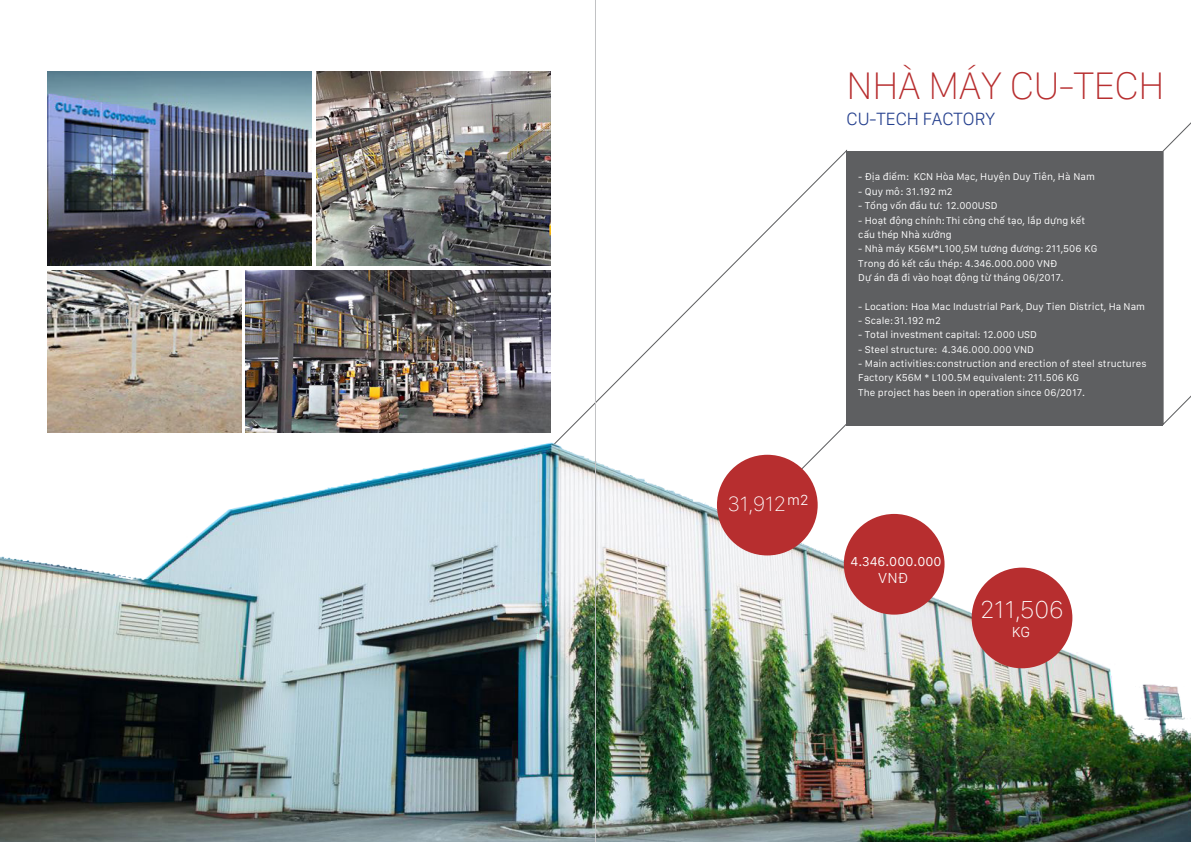
<style>
.page{position:relative;width:1191px;height:842px;background:#fff}
.page>*{position:absolute;margin:0;border:0;box-sizing:border-box;transform-origin:0 0}
.t1{font:100 40px "San Francisco Display";letter-spacing:-.005em;color:#b72e2f}
.t2{font:100 25.5px "San Francisco Text";color:#fff}
.t3{font:100 21.6px "San Francisco Text";color:#fff}
.t4{font:300 18.4px "San Francisco Display";color:#25408e}
.t5{font:300 15.1px "San Francisco Text";color:#fff}
.t6{font:13.3px "San Francisco Text";color:#fff}
.t7{font:10.2px/14.3px "San Francisco Text";color:#fff}
</style>
<div class="page">
<img style="left:0;top:387px;width:1191px;height:455px">
<img style="left:316px;top:72px;width:234px;height:193px">
<img style="left:48px;top:270px;width:193px;height:163px">
<div style="left:846px;top:151px;width:317px;height:274px;background:#5e5f61"></div>
<svg style="left:1162px;top:122px;width:29px;height:305px"></svg>
<div style="left:717px;top:455px;width:100px;height:100px;background:#b72e2f;border-radius:50%"></div>
<div style="left:844px;top:514px;width:100px;height:101px;background:#b72e2f;border-radius:50%"></div>
<div style="left:971px;top:568px;width:101px;height:100px;background:#b72e2f;border-radius:50%"></div>
<img style="left:48px;top:72px;width:263px;height:193px">
<img style="left:246px;top:270px;width:304px;height:163px">
<hr style="left:595px;top:0;width:1px;height:842px;background:#c1c2c4">
<p class="t3" style="left:728px;top:490px;width:82px">31,912<sup>m2</sup></p>
<p class="t1" style="left:846px;top:60px;width:319px">NHÀ MÁY CU-TECH</p>
<p class="t4" style="left:846px;top:107px;width:150px">CU-TECH FACTORY</p>
<p class="t7" style="left:858px;top:170px;width:238px">- Địa điểm: KCN Hòa Mạc, Huyện Duy Tiên, Hà Nam</p>
<p class="t7" style="left:858px;top:184px;width:96px">- Quy mô: 31.192 m2</p>
<p class="t7" style="left:858px;top:198px;width:141px">- Tổng vốn đầu tư: 12.000USD</p>
<p class="t7" style="left:858px;top:213px;width:228px">- Hoạt động chính: Thi công chế tạo, lắp dựng kết cấu thép Nhà xưởng</p>
<p class="t7" style="left:858px;top:241px;width:240px">- Nhà máy K56M*L100,5M tương đương: 211,506 KG<br>Trong đó kết cấu thép: 4.346.000.000 VNĐ<br>Dự án đã đi vào hoạt động từ tháng 06/2017.</p>
<p class="t7" style="left:858px;top:299px;width:288px">- Location: Hoa Mac Industrial Park, Duy Tien District, Ha Nam</p>
<p class="t7" style="left:858px;top:313px;width:84px">- Scale: 31.192 m2</p>
<p class="t7" style="left:858px;top:327px;width:180px">- Total investment capital: 12.000 USD</p>
<p class="t7" style="left:858px;top:342px;width:177px">- Steel structure: 4.346.000.000 VND</p>
<p class="t7" style="left:858px;top:356px;width:290px">- Main activities:construction and erection of steel structures<br>Factory K56M * L100.5M equivalent: 211.506 KG<br>The project has been in operation since 06/2017.</p>
<p class="t6" style="left:850px;top:553px;width:92px">4.346.000.000</p>
<p class="t5" style="left:878px;top:568px;width:31px">VNĐ</p>
<p class="t2" style="left:980px;top:594px;width:84px">211,506</p>
<p class="t5" style="left:1011px;top:622px;width:20px">KG</p>
</div>
